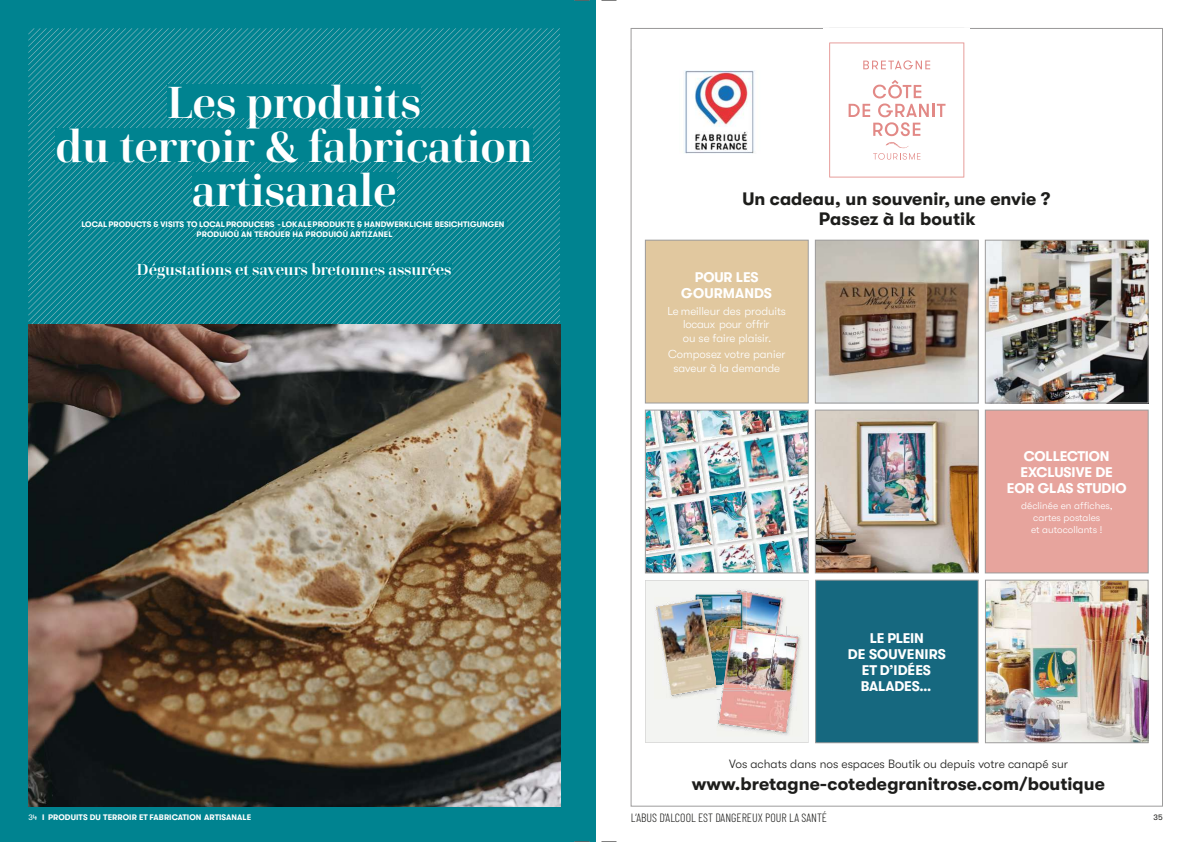
<style>
.page{position:relative;width:1191px;height:842px;background:#fff}
.page>*{position:absolute;margin:0;border:0;box-sizing:border-box;transform-origin:0 0}
.t1{font:700 45px "Cardillac";color:#fff}
.t2{font:700 18px/20.1px "GT Walsheim Pro";letter-spacing:.005em;color:#1d1d1b;text-align:center}
.t3{font:700 16px "Cardillac";color:#fff}
.t4{font:700 14px/16px "GT Walsheim Pro";letter-spacing:-.005em;color:#fff;text-align:center}
.t5{font:300 12px "GT Walsheim Pro";color:#1d1d1b}
.t6{font:300 12px "Barlow Condensed";color:#1d1d1b}
.t7{font:300 11.5px/13.4px "GT Walsheim Pro";color:#fff;text-align:center}
.t8{font:300 10px/12px "GT Walsheim Pro";color:#fff;text-align:center}
.t9{font:700 8px/10.4px "GT Walsheim Pro";letter-spacing:.005em;color:#fff;text-align:center}
.t10{font:8px "GT Walsheim Pro";color:#1d1d1b}
.s1{font-weight:400}
</style>
<div class="page">
<div style="left:0;top:0;width:595px;height:842px;background:#008390"></div>
<svg style="left:28px;top:28px;width:300px;height:297px"></svg>
<svg style="left:224px;top:40px;width:336px;height:285px"></svg>
<svg style="left:279px;top:95px;width:281px;height:230px"></svg>
<svg style="left:328px;top:144px;width:232px;height:181px"></svg>
<svg style="left:364px;top:180px;width:197px;height:196px"></svg>
<img style="left:28px;top:325px;width:532px;height:481px">
<div style="left:192px;top:173px;width:204px;height:33px;background:#008390"></div>
<div style="left:55px;top:128px;width:478px;height:34px;background:#008390"></div>
<div style="left:168px;top:84px;width:253px;height:34px;background:#008390"></div>
<div style="left:137px;top:263px;width:314px;height:12px;background:#008390"></div>
<div style="left:81px;top:221px;width:426px;height:6px;background:#008390"></div>
<div style="left:197px;top:231px;width:195px;height:6px;background:#008390"></div>
<div style="left:631px;top:28px;width:531px;height:778px;background:#fff;border:1px solid #9d9c9c"></div>
<div style="left:815px;top:580px;width:163px;height:163px;background:#16687f"></div>
<div style="left:815px;top:580px;width:163px;height:163px;border:1px solid #9d9c9c"></div>
<img style="left:647px;top:412px;width:12px;height:37px">
<img style="left:647px;top:502px;width:27px;height:51px">
<img style="left:740px;top:433px;width:43px;height:53px">
<img style="left:755px;top:536px;width:39px;height:35px">
<img style="left:657px;top:412px;width:41px;height:35px">
<img style="left:670px;top:497px;width:43px;height:53px">
<img style="left:779px;top:430px;width:27px;height:51px">
<img style="left:794px;top:534px;width:12px;height:37px">
<img style="left:737px;top:412px;width:39px;height:24px">
<img style="left:748px;top:485px;width:43px;height:53px">
<img style="left:662px;top:445px;width:43px;height:53px">
<img style="left:677px;top:547px;width:39px;height:24px">
<img style="left:696px;top:412px;width:41px;height:29px">
<img style="left:709px;top:491px;width:43px;height:53px">
<img style="left:647px;top:450px;width:20px;height:51px">
<img style="left:647px;top:553px;width:30px;height:18px">
<img style="left:776px;top:412px;width:30px;height:18px">
<img style="left:787px;top:482px;width:19px;height:51px">
<img style="left:701px;top:439px;width:43px;height:53px">
<img style="left:716px;top:542px;width:41px;height:29px">
<div style="left:645px;top:410px;width:163px;height:163px;border:1px solid #9d9c9c"></div>
<div style="left:645px;top:240px;width:163px;height:163px;background:#e1c89f"></div>
<div style="left:645px;top:240px;width:163px;height:163px;border:1px solid #9d9c9c"></div>
<img style="left:817px;top:412px;width:159px;height:159px">
<div style="left:815px;top:410px;width:163px;height:163px;border:1px solid #9d9c9c"></div>
<img style="left:987px;top:242px;width:159px;height:159px">
<div style="left:985px;top:240px;width:163px;height:163px;border:1px solid #9d9c9c"></div>
<img style="left:987px;top:582px;width:159px;height:159px">
<div style="left:985px;top:580px;width:163px;height:163px;border:1px solid #9d9c9c"></div>
<div style="left:985px;top:410px;width:163px;height:163px;background:#e7a49d"></div>
<div style="left:985px;top:410px;width:163px;height:163px;border:1px solid #9d9c9c"></div>
<img style="left:817px;top:242px;width:159px;height:159px">
<div style="left:815px;top:240px;width:163px;height:163px;border:1px solid #9d9c9c"></div>
<img style="left:684px;top:71px;width:71px;height:83px">
<img style="left:645px;top:580px;width:163px;height:163px">
<img style="left:718px;top:635px;width:80px;height:97px">
<img style="left:723px;top:634px;width:63px;height:56px">
<img style="left:746px;top:630px;width:30px;height:30px">
<img style="left:746px;top:656px;width:25px;height:30px">
<img style="left:723px;top:682px;width:23px;height:6px">
<img style="left:742px;top:630px;width:4px;height:53px">
<img style="left:724px;top:628px;width:18px;height:56px">
<div style="left:823px;top:29px;width:146px;height:140px;background:#fff"></div>
<svg style="left:829px;top:43px;width:135px;height:134px"></svg>
<svg style="left:574px;top:0;width:15px;height:1px"></svg>
<svg style="left:574px;top:841px;width:15px;height:1px"></svg>
<svg style="left:595px;top:0;width:21px;height:1px"></svg>
<svg style="left:595px;top:841px;width:21px;height:1px"></svg>
<h1 class="t1" style="left:168px;top:73px;width:255px">Les produits</h1>
<h1 class="t1" style="left:55px;top:118px;width:479px">du terroir &amp; fabrication</h1>
<h1 class="t1" style="left:192px;top:162px;width:206px">artisanale</h1>
<p class="t9" style="left:81px;top:220px;width:425px">LOCALPRODUCTS &amp; VISITS TO LOCALPRODUCERS - LOKALEPRODUKTE &amp; HANDWERKLICHE BESICHTIGUNGEN<br>PRODUIOÙ AN TEROUER HA PRODUIOÙ ARTIZANEL</p>
<h3 class="t3" style="left:137px;top:260px;width:316px">Dégustations et saveurs bretonnes assurées</h3>
<p class="t9" style="left:28px;top:813px;width:224px"><span class="s1">34</span> I PRODUITS DU TERROIR ET FABRICATION ARTISANALE</p>
<h2 class="t2" style="left:742px;top:192px;width:309px">Un cadeau, un souvenir, une envie ?<br>Passez à la boutik</h2>
<h3 class="t4" style="left:681px;top:271px;width:92px">POUR LES<br>GOURMANDS</h3>
<h3 class="t7" style="left:667px;top:306px;width:120px">Le meilleur des produits locaux pour offrir<br>ou se faire plaisir.</h3>
<h3 class="t7" style="left:668px;top:349px;width:119px">Composez votre panier saveur à la demande</h3>
<h3 class="t4" style="left:847px;top:632px;width:100px">LE PLEIN<br>DE SOUVENIRS<br>ET D’IDÉES<br>BALADES…</h3>
<h3 class="t4" style="left:1007px;top:450px;width:121px">COLLECTION<br>EXCLUSIVE DE<br>EOR GLAS STUDIO</h3>
<p class="t8" style="left:1021px;top:500px;width:93px">déclinée en affiches, cartes postales<br>et autocollants !</p>
<h3 class="t5" style="left:729px;top:759px;width:340px">Vos achats dans nos espaces Boutik ou depuis votre canapé sur</h3>
<h2 class="t2" style="left:692px;top:776px;width:414px">www.bretagne-cotedegranitrose.com/boutique</h2>
<h3 class="t6" style="left:631px;top:810px;width:198px">L’ABUS D’ALCOOL EST DANGEREUX POUR LA SANTÉ</h3>
<p class="t10" style="left:1153px;top:814px;width:11px">35</p>
</div>
